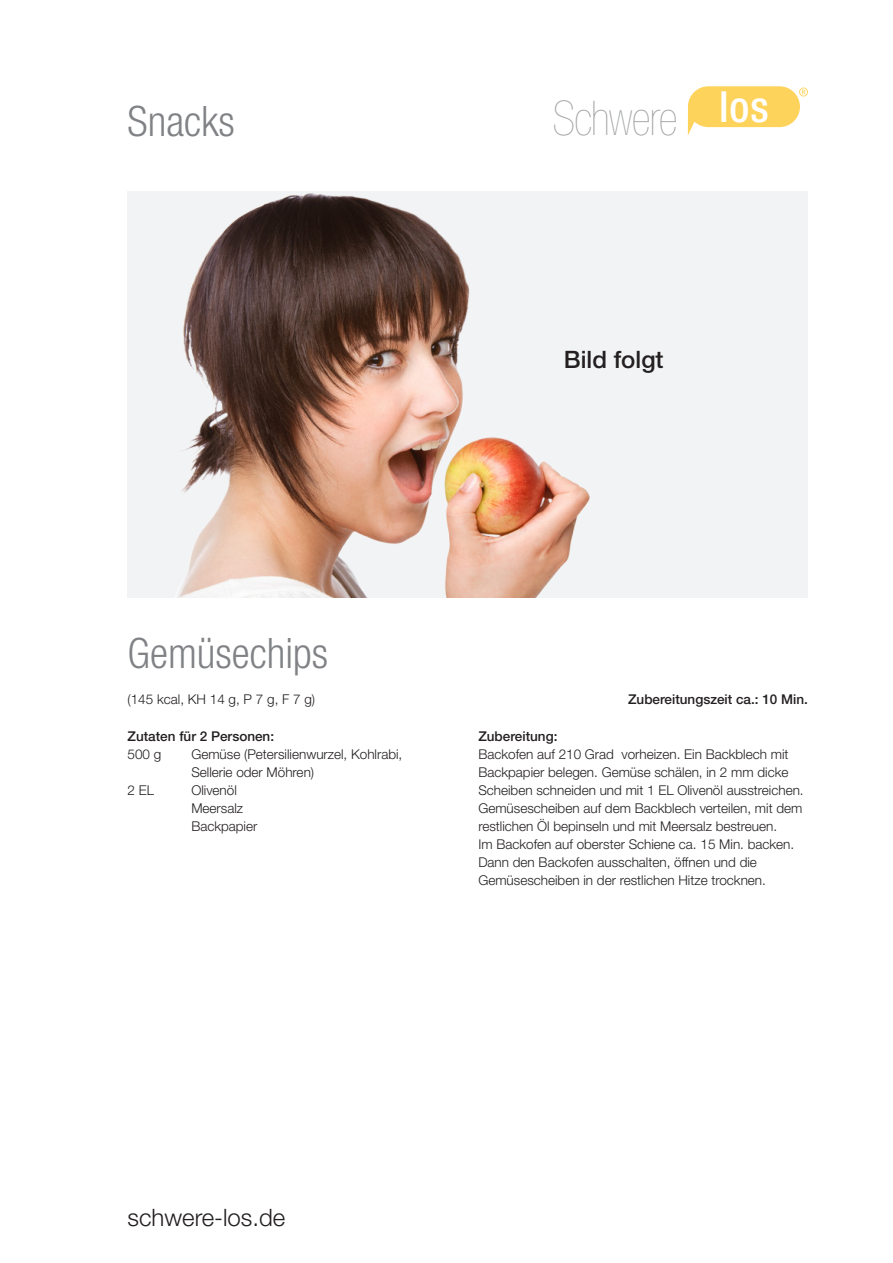
<style>
.page{position:relative;width:893px;height:1263px;background:#fff}
.page>*{position:absolute;margin:0;border:0;box-sizing:border-box;transform-origin:0 0}
.t1{font:200 condensed 47.85px "Helvetica Neue LT Pro";letter-spacing:-.02em;color:#9d9fa2}
.t2{font:300 condensed 42px "Helvetica Neue LT Pro";color:#808285}
.t3{font:300 24px "Helvetica Neue LT Pro";color:#231f20}
.t4{font:500 24px "Helvetica Neue LT Pro";color:#231f20}
.t5{font:300 13.5px/18px "Helvetica Neue LT Pro";color:#231f20}
.t6{font:500 13.5px "Helvetica Neue LT Pro";color:#231f20}
</style>
<div class="page">
<svg style="left:688px;top:86px;width:120px;height:49px"></svg>
<div style="left:128px;top:191px;width:680px;height:406px;background:#f2f3f4"></div>
<img style="left:179px;top:193px;width:411px;height:404px">
<p class="t2" style="left:128px;top:97px;width:109px">Snacks</p>
<p class="t2" style="left:128px;top:629px;width:202px">Gemüsechips</p>
<h1 class="t1" style="left:553px;top:92px;width:217px">Schwere <sup>los</sup></h1>
<p class="t4" style="left:564px;top:345px;width:101px">Bild folgt</p>
<p class="t5" style="left:128px;top:690px;width:189px">(145 kcal, KH 14 g, P 7 g, F 7 g)</p>
<p class="t6" style="left:628px;top:691px;width:181px">Zubereitungszeit ca.: 10 Min.</p>
<p class="t6" style="left:128px;top:728px;width:148px">Zutaten für 2 Personen:</p>
<p class="t5" style="left:128px;top:745px;width:35px">500 g</p>
<p class="t5" style="left:191px;top:745px;width:213px">Gemüse (Petersilienwurzel, Kohlrabi,<br>Sellerie oder Möhren)</p>
<p class="t5" style="left:128px;top:781px;width:28px">2 EL</p>
<p class="t5" style="left:191px;top:781px;width:47px">Olivenöl</p>
<p class="t5" style="left:191px;top:799px;width:53px">Meersalz</p>
<p class="t5" style="left:191px;top:817px;width:68px">Backpapier</p>
<p class="t6" style="left:478px;top:728px;width:81px">Zubereitung:</p>
<p class="t5" style="left:478px;top:745px;width:327px">Backofen auf 210 Grad vorheizen. Ein Backblech mit Backpapier belegen. Gemüse schälen, in 2 mm dicke Scheiben schneiden und mit 1 EL Olivenöl ausstreichen.<br>Gemüsescheiben auf dem Backblech verteilen, mit dem restlichen Öl bepinseln und mit Meersalz bestreuen.<br>Im Backofen auf oberster Schiene ca. 15 Min. backen.<br>Dann den Backofen ausschalten, öffnen und die Gemüsescheiben in der restlichen Hitze trocknen.</p>
<p class="t3" style="left:128px;top:1202px;width:159px">schwere-los.de</p>
</div>
